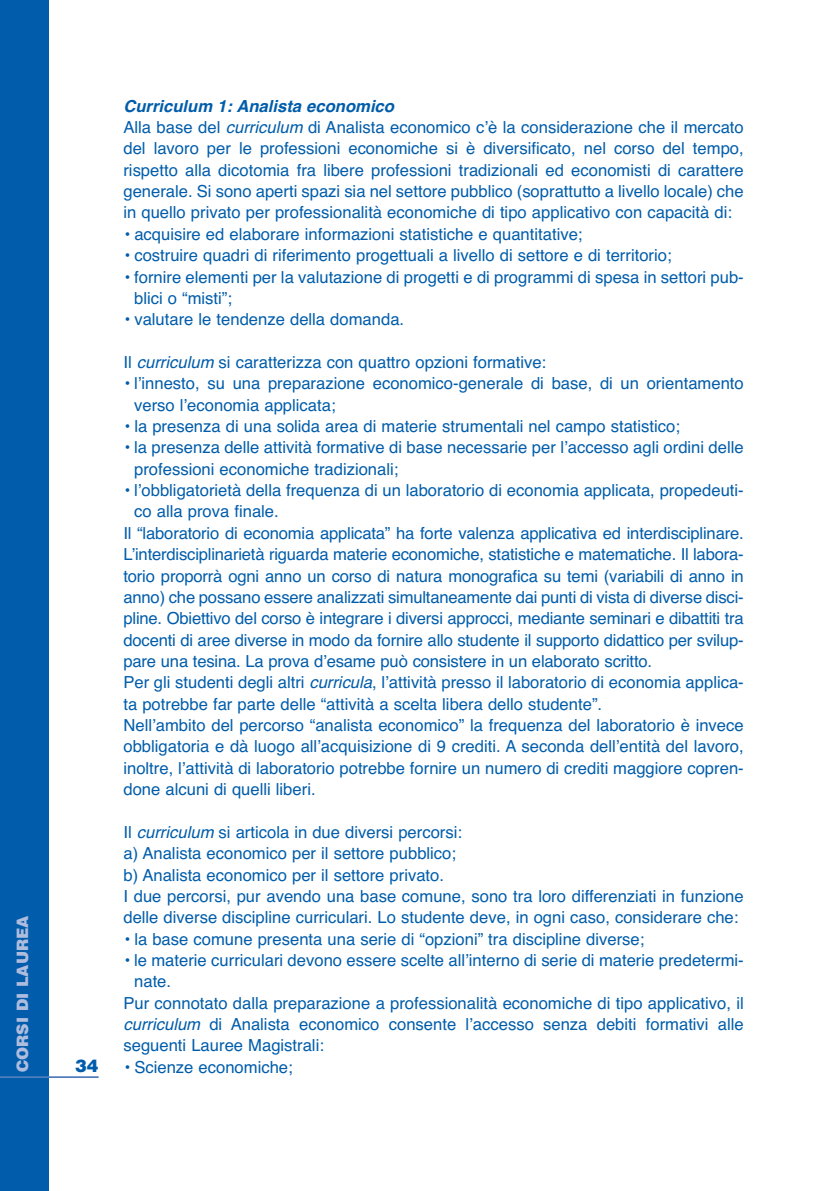
<style>
.page{position:relative;width:819px;height:1191px;background:#fff}
.page>*{position:absolute;margin:0;border:0;box-sizing:border-box;transform-origin:0 0}
.t1{font:900 17.5px "Helvetica";color:#015dab}
.t2{font:16.62px/21.3px "Helvetica";color:#015dab}
.t3{font:900 15.75px "Helvetica";color:#aebcde}
.s1{font-weight:700;font-style:italic}
.s2{font-style:italic}
</style>
<div class="page">
<div style="left:0;top:0;width:49px;height:1191px;background:#015dab"></div>
<hr style="left:0;top:1076px;width:99px;height:2px;background:#517dbd">
<p class="t3" style="left:17px;top:1072px;width:158px;rotate:-90deg">CORSI DI LAUREA</p>
<p class="t2" style="left:123px;top:97px;width:621px"><span class="s1">Curriculum 1: Analista economico<br></span>Alla base del <span class="s2">curriculum</span> di Analista economico c’è la considerazione che il mercato del lavoro per le professioni economiche si è diversificato, nel corso del tempo, rispetto alla dicotomia fra libere professioni tradizionali ed economisti di carattere generale. Si sono aperti spazi sia nel settore pubblico (soprattutto a livello locale) che in quello privato per professionalità economiche di tipo applicativo con capacità di:</p>
<p class="t2" style="left:123px;top:225px;width:460px">• acquisire ed elaborare informazioni statistiche e quantitative;</p>
<p class="t2" style="left:123px;top:246px;width:549px">• costruire quadri di riferimento progettuali a livello di settore e di territorio;</p>
<p class="t2" style="left:134px;top:267px;width:611px;text-indent:-11px">• fornire elementi per la valutazione di progetti e di programmi di spesa in settori pub&shy;blici o “misti”;</p>
<p class="t2" style="left:123px;top:310px;width:282px">• valutare le tendenze della domanda.</p>
<p class="t2" style="left:123px;top:353px;width:424px">Il <span class="s2">curriculum</span>si caratterizza con quattro opzioni formative:</p>
<p class="t2" style="left:134px;top:374px;width:611px;text-indent:-11px">• l’innesto, su una preparazione economico-generale di base, di un orientamento verso l’economia applicata;</p>
<p class="t2" style="left:123px;top:417px;width:558px">• la presenza di una solida area di materie strumentali nel campo statistico;</p>
<p class="t2" style="left:134px;top:438px;width:611px;text-indent:-11px">• la presenza delle attività formative di base necessarie per l’accesso agli ordini delle professioni economiche tradizionali;</p>
<p class="t2" style="left:123px;top:481px;width:621px">• l’obbligatorietà della frequenza di un laboratorio di economia applicata, propedeuti-</p>
<p class="t2" style="left:134px;top:502px;width:146px">co alla prova finale.</p>
<p class="t2" style="left:123px;top:524px;width:621px">Il “laboratorio di economia applicata” ha forte valenza applicativa ed interdisciplinare.</p>
<p class="t2" style="left:123px;top:545px;width:621px">L’interdisciplinarietà riguarda materie economiche, statistiche e matematiche. Il labora-</p>
<p class="t2" style="left:123px;top:566px;width:621px">torio proporrà ogni anno un corso di natura monografica su temi (variabili di anno in</p>
<p class="t2" style="left:123px;top:588px;width:621px">anno) che possano essere analizzati simultaneamente dai punti di vista di diverse disci-</p>
<p class="t2" style="left:123px;top:609px;width:621px">pline. Obiettivo del corso è integrare i diversi approcci, mediante seminari e dibattiti tra</p>
<p class="t2" style="left:123px;top:630px;width:621px">docenti di aree diverse in modo da fornire allo studente il supporto didattico per svilup-</p>
<p class="t2" style="left:123px;top:652px;width:530px">pare una tesina. La prova d’esame può consistere in un elaborato scritto.</p>
<p class="t2" style="left:123px;top:673px;width:621px">Per gli studenti degli altri <span class="s2">curricula</span>, l’attività presso il laboratorio di economia applica-</p>
<p class="t2" style="left:123px;top:694px;width:480px">ta potrebbe far parte delle “attività a scelta libera dello studente”.</p>
<p class="t2" style="left:123px;top:716px;width:621px">Nell’ambito del percorso “analista economico” la frequenza del laboratorio è invece</p>
<p class="t2" style="left:123px;top:737px;width:621px">obbligatoria e dà luogo all’acquisizione di 9 crediti. A seconda dell’entità del lavoro,</p>
<p class="t2" style="left:123px;top:759px;width:621px">inoltre, l’attività di laboratorio potrebbe fornire un numero di crediti maggiore copren-</p>
<p class="t2" style="left:123px;top:780px;width:194px">done alcuni di quelli liberi.</p>
<p class="t2" style="left:123px;top:823px;width:621px">Il <span class="s2">curriculum</span>si articola in due diversi percorsi:<br>a) Analista economico per il settore pubblico;<br>b) Analista economico per il settore privato.<br>I due percorsi, pur avendo una base comune, sono tra loro differenziati in funzione delle diverse discipline curriculari. Lo studente deve, in ogni caso, considerare che:</p>
<p class="t2" style="left:123px;top:929px;width:522px">• la base comune presenta una serie di “opzioni” tra discipline diverse;</p>
<p class="t2" style="left:123px;top:951px;width:621px">• le materie curriculari devono essere scelte all’interno di serie di materie predetermi-</p>
<p class="t2" style="left:134px;top:972px;width:38px">nate.</p>
<p class="t2" style="left:123px;top:993px;width:621px">Pur connotato dalla preparazione a professionalità economiche di tipo applicativo, il</p>
<p class="t2" style="left:123px;top:1015px;width:621px"><span class="s2">curriculum</span> di Analista economico consente l’accesso senza debiti formativi alle</p>
<p class="t2" style="left:123px;top:1036px;width:202px">seguenti Lauree Magistrali:</p>
<p class="t1" style="left:75px;top:1059px;width:25px">34</p>
<p class="t2" style="left:123px;top:1057px;width:171px">• Scienze economiche;</p>
</div>
